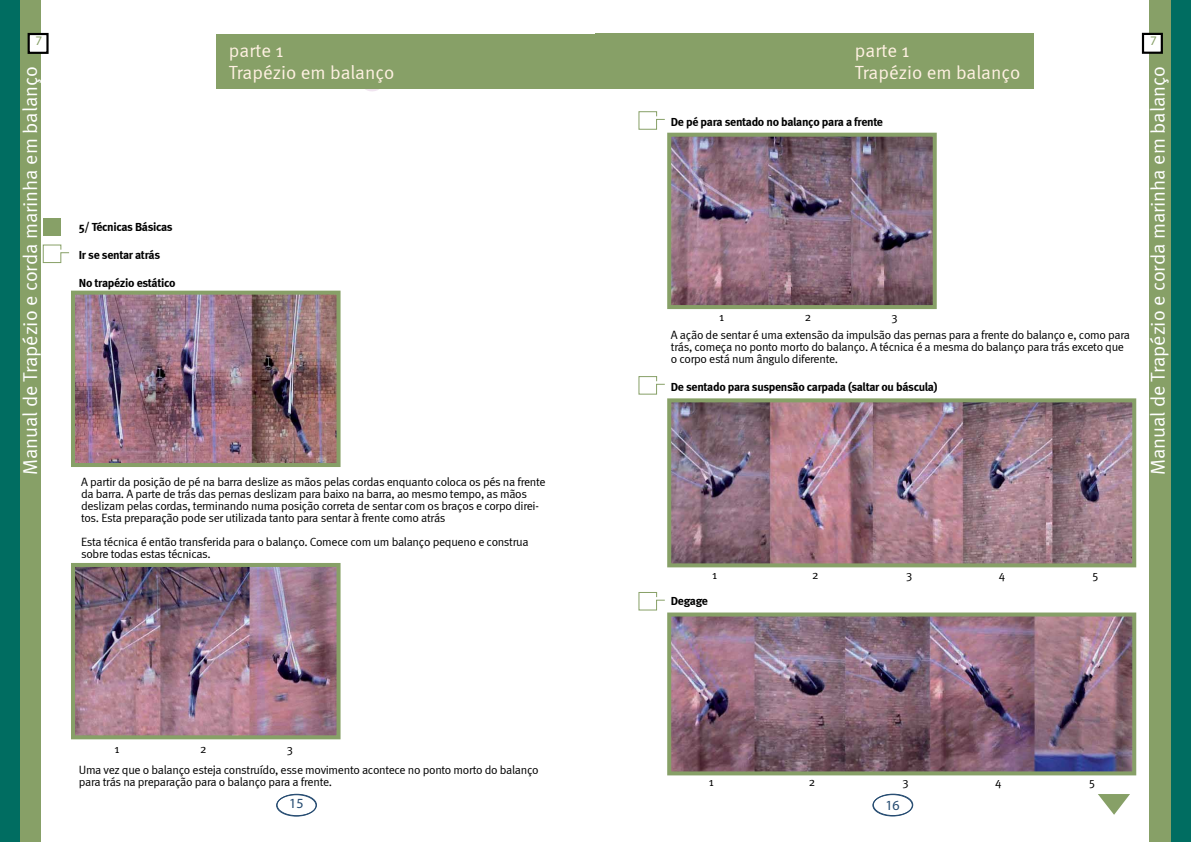
<style>
.page{position:relative;width:1191px;height:842px;background:#fff}
.page>*{position:absolute;margin:0;border:0;box-sizing:border-box;transform-origin:0 0}
.t1{font:20px "Meta Normal";color:#fff}
.t2{font:19px/22px "Meta Normal";color:#fff1e2}
.t3{font:900 14px "Meta Plus";color:#244a70}
.t4{font:900 13.1px "Meta Plus";color:#87a067}
.t5{font:12px/12px "Meta Normal";letter-spacing:-.025em;color:#000101}
.t6{font:700 12px "Meta";letter-spacing:-.025em;color:#000101}
</style>
<div class="page">
<svg style="left:365px;top:89px;width:14px;height:3px"></svg>
<div style="left:0;top:0;width:41px;height:842px;background:#87a067"></div>
<div style="left:0;top:0;width:19px;height:842px;background:#006d61"></div>
<div style="left:215px;top:34px;width:379px;height:55px;background:#87a067"></div>
<div style="left:29px;top:34px;width:18px;height:19px;background:#fff"></div>
<div style="left:28px;top:33px;width:21px;height:21px;border:2px solid #000"></div>
<div style="left:276px;top:794px;width:41px;height:22px;border:1px solid #244a70;border-radius:50%"></div>
<div style="left:276px;top:794px;width:40px;height:22px;border:1px solid #244a70;border-radius:50%"></div>
<div style="left:43px;top:219px;width:18px;height:17px;background:#87a067"></div>
<svg style="left:42px;top:244px;width:28px;height:19px"></svg>
<img style="left:76px;top:296px;width:259px;height:166px">
<div style="left:71px;top:291px;width:269px;height:176px;border:4px solid #87a067"></div>
<img style="left:76px;top:568px;width:259px;height:166px">
<div style="left:71px;top:563px;width:269px;height:176px;border:4px solid #87a067"></div>
<div style="left:1149px;top:0;width:41px;height:842px;background:#87a067"></div>
<div style="left:1171px;top:0;width:19px;height:842px;background:#006d61"></div>
<div style="left:595px;top:34px;width:438px;height:55px;background:#87a067"></div>
<div style="left:1143px;top:34px;width:18px;height:19px;background:#fff"></div>
<div style="left:1141px;top:33px;width:21px;height:21px;border:2px solid #000"></div>
<div style="left:873px;top:794px;width:40px;height:22px;border:1px solid #244a70;border-radius:50%"></div>
<div style="left:872px;top:794px;width:40px;height:22px;border:1px solid #244a70;border-radius:50%"></div>
<svg style="left:638px;top:111px;width:27px;height:19px"></svg>
<svg style="left:1098px;top:794px;width:32px;height:21px"></svg>
<img style="left:672px;top:138px;width:259px;height:166px">
<div style="left:667px;top:133px;width:269px;height:176px;border:4px solid #87a067"></div>
<img style="left:672px;top:403px;width:459px;height:159px">
<div style="left:667px;top:398px;width:469px;height:169px;border:4px solid #87a067"></div>
<svg style="left:638px;top:592px;width:27px;height:19px"></svg>
<img style="left:672px;top:617px;width:459px;height:153px">
<div style="left:667px;top:612px;width:469px;height:163px;border:4px solid #87a067"></div>
<svg style="left:638px;top:376px;width:27px;height:19px"></svg>
<p class="t4" style="left:1150px;top:33px;width:8px">7</p>
<p class="t4" style="left:36px;top:33px;width:8px">7</p>
<h2 class="t2" style="left:229px;top:40px;width:167px">parte 1<br>Trapézio em balanço</h2>
<h2 class="t2" style="left:855px;top:40px;width:167px">parte 1<br>Trapézio em balanço</h2>
<h1 class="t1" style="left:19px;top:475px;width:411px;rotate:-90deg">Manual de Trapézio e corda marinha em balanço</h1>
<h1 class="t1" style="left:1146px;top:475px;width:411px;rotate:-90deg">Manual de Trapézio e corda marinha em balanço</h1>
<p class="t6" style="left:671px;top:115px;width:213px">De pé para sentado no balanço para a frente</p>
<p class="t6" style="left:79px;top:219px;width:95px">5/ Técnicas Básicas</p>
<p class="t6" style="left:79px;top:247px;width:83px">Ir se sentar atrás</p>
<p class="t6" style="left:79px;top:276px;width:98px">No trapézio estático</p>
<p class="t5" style="left:719px;top:311px;width:7px">1</p>
<p class="t5" style="left:804px;top:311px;width:8px">2</p>
<p class="t5" style="left:671px;top:307px;width:460px;line-height:18.3px;text-indent:221px">3<br>A ação de sentar é uma extensão da impulsão das pernas para a frente do balanço e, como para</p>
<p class="t5" style="left:671px;top:341px;width:455px">trás, começa no ponto morto do balanço. A técnica é a mesma do balanço para trás exceto que o corpo está num ângulo diferente.</p>
<p class="t6" style="left:671px;top:379px;width:268px">De sentado para suspensão carpada (saltar ou báscula)</p>
<p class="t5" style="left:81px;top:476px;width:466px">A partir da posição de pé na barra deslize as mãos pelas cordas enquanto coloca os pés na frente da barra. A parte de trás das pernas deslizam para baixo na barra, ao mesmo tempo, as mãos deslizam pelas cordas, terminando numa posição correta de sentar com os braços e corpo direi&shy;tos. Esta preparação pode ser utilizada tanto para sentar à frente como atrás</p>
<p class="t5" style="left:81px;top:536px;width:449px">Esta técnica é então transferida para o balanço. Comece com um balanço pequeno e construa sobre todas estas técnicas.</p>
<p class="t5" style="left:115px;top:743px;width:7px">1</p>
<p class="t5" style="left:200px;top:743px;width:8px">2</p>
<p class="t5" style="left:79px;top:738px;width:461px;line-height:21px;text-indent:208px">3<br>Uma vez que o balanço esteja construído, esse movimento acontece no ponto morto do balanço</p>
<p class="t5" style="left:79px;top:776px;width:255px">para trás na preparação para o balanço para a frente.</p>
<p class="t3" style="left:289px;top:794px;width:16px">15</p>
<p class="t5" style="left:712px;top:569px;width:7px">1</p>
<p class="t5" style="left:812px;top:569px;width:8px">2</p>
<p class="t5" style="left:906px;top:569px;width:8px">3</p>
<p class="t5" style="left:998px;top:569px;width:8px">4</p>
<p class="t5" style="left:1092px;top:569px;width:7px">5</p>
<p class="t6" style="left:671px;top:593px;width:39px">Degage</p>
<p class="t5" style="left:709px;top:775px;width:7px">1</p>
<p class="t5" style="left:808px;top:775px;width:8px">2</p>
<p class="t5" style="left:902px;top:775px;width:8px">3</p>
<p class="t5" style="left:995px;top:775px;width:8px">4</p>
<p class="t5" style="left:1089px;top:775px;width:7px">5</p>
<p class="t3" style="left:885px;top:796px;width:16px">16</p>
</div>
